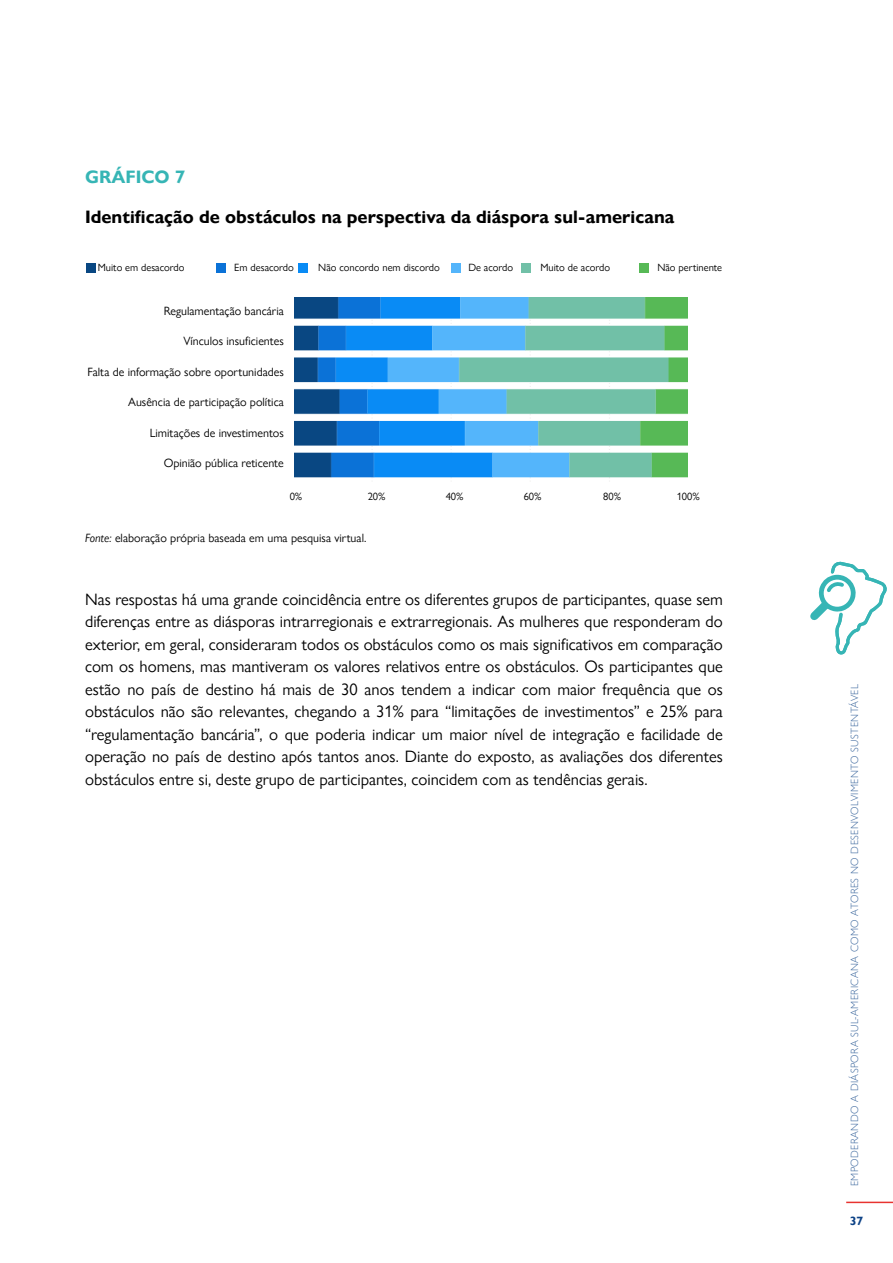
<style>
.page{position:relative;width:893px;height:1263px;background:#fff}
.page>*{position:absolute;margin:0;border:0;box-sizing:border-box;transform-origin:0 0}
.t1{font:700 18px "Gill Sans Nova";color:#000}
.t2{font:700 18px "Gill Sans Nova";color:#36b5b5}
.t3{font:16.5px/22.5px "Gill Sans Nova";color:#000;text-align:justify}
.t4{font:12px "Gill Sans Nova";color:#000}
.t5{font:700 12px "Gill Sans Nova";color:#0d4286}
.t6{font:10.5px "Gill Sans Nova";color:#000}
.t7{font:300 10.5px "Gill Sans Nova";letter-spacing:.04em;color:#3d689e}
.s1{font-style:italic}
</style>
<div class="page">
<hr style="left:846px;top:1201px;width:47px;height:2px;background:#e83330">
<img style="left:294px;top:298px;width:394px;height:184px">
<svg style="left:810px;top:561px;width:77px;height:94px"></svg>
<div style="left:86px;top:263px;width:9px;height:9px;background:#094782"></div>
<div style="left:217px;top:263px;width:9px;height:9px;background:#0b72d7"></div>
<div style="left:299px;top:263px;width:9px;height:9px;background:#098bf5"></div>
<div style="left:452px;top:263px;width:9px;height:9px;background:#54b5fb"></div>
<div style="left:522px;top:263px;width:9px;height:9px;background:#71c0a7"></div>
<div style="left:639px;top:263px;width:9px;height:9px;background:#57b956"></div>
<p class="t2" style="left:85px;top:166px;width:102px">GRÁFICO 7</p>
<p class="t1" style="left:85px;top:206px;width:591px">Identificação de obstáculos na perspectiva da diáspora sul-americana</p>
<p class="t6" style="left:98px;top:261px;width:88px">Muito em desacordo</p>
<p class="t6" style="left:234px;top:261px;width:61px">Em desacordo</p>
<p class="t6" style="left:318px;top:261px;width:123px">Não concordo nem discordo</p>
<p class="t6" style="left:468px;top:261px;width:46px">De acordo</p>
<p class="t6" style="left:540px;top:261px;width:71px">Muito de acordo</p>
<p class="t6" style="left:657px;top:261px;width:66px">Não pertinente</p>
<p class="t4" style="left:164px;top:303px;width:122px">Regulamentação bancária</p>
<p class="t4" style="left:184px;top:334px;width:102px">Vínculos insuficientes</p>
<p class="t4" style="left:88px;top:364px;width:198px">Falta de informação sobre oportunidades</p>
<p class="t4" style="left:128px;top:395px;width:157px">Ausência de participação política</p>
<p class="t4" style="left:150px;top:426px;width:136px">Limitações de investimentos</p>
<p class="t4" style="left:164px;top:456px;width:122px">Opinião pública reticente</p>
<p class="t6" style="left:290px;top:489px;width:14px">0%</p>
<p class="t6" style="left:368px;top:489px;width:19px">20%</p>
<p class="t6" style="left:446px;top:489px;width:19px">40%</p>
<p class="t6" style="left:524px;top:489px;width:19px">60%</p>
<p class="t6" style="left:603px;top:489px;width:19px">80%</p>
<p class="t6" style="left:677px;top:489px;width:25px">100%</p>
<p class="t4" style="left:85px;top:531px;width:283px"><span class="s1">Fonte:</span> elaboração própria baseada em uma pesquisa virtual.</p>
<p class="t3" style="left:85px;top:587px;width:639px">Nas respostas há uma grande coincidência entre os diferentes grupos de participantes, quase sem diferenças entre as diásporas intrarregionais e extrarregionais. As mulheres que responderam do exterior, em geral, consideraram todos os obstáculos como os mais significativos em comparação com os homens, mas mantiveram os valores relativos entre os obstáculos. Os participantes que estão no país de destino há mais de 30 anos tendem a indicar com maior frequência que os obstáculos não são relevantes, chegando a 31% para “limitações de investimentos” e 25% para “regulamentação bancária”, o que poderia indicar um maior nível de integração e facilidade de operação no país de destino após tantos anos. Diante do exposto, as avaliações dos diferentes obstáculos entre si, deste grupo de participantes, coincidem com as tendências gerais.</p>
<p class="t7" style="left:848px;top:1186px;width:504px;rotate:-90deg">EMPODERANDO A DIÁSPORA SUL-AMERICANA COMO ATORES NO DESENVOLVIMENTO SUSTENTÁVEL</p>
<p class="t5" style="left:850px;top:1213px;width:15px">37</p>
</div>
